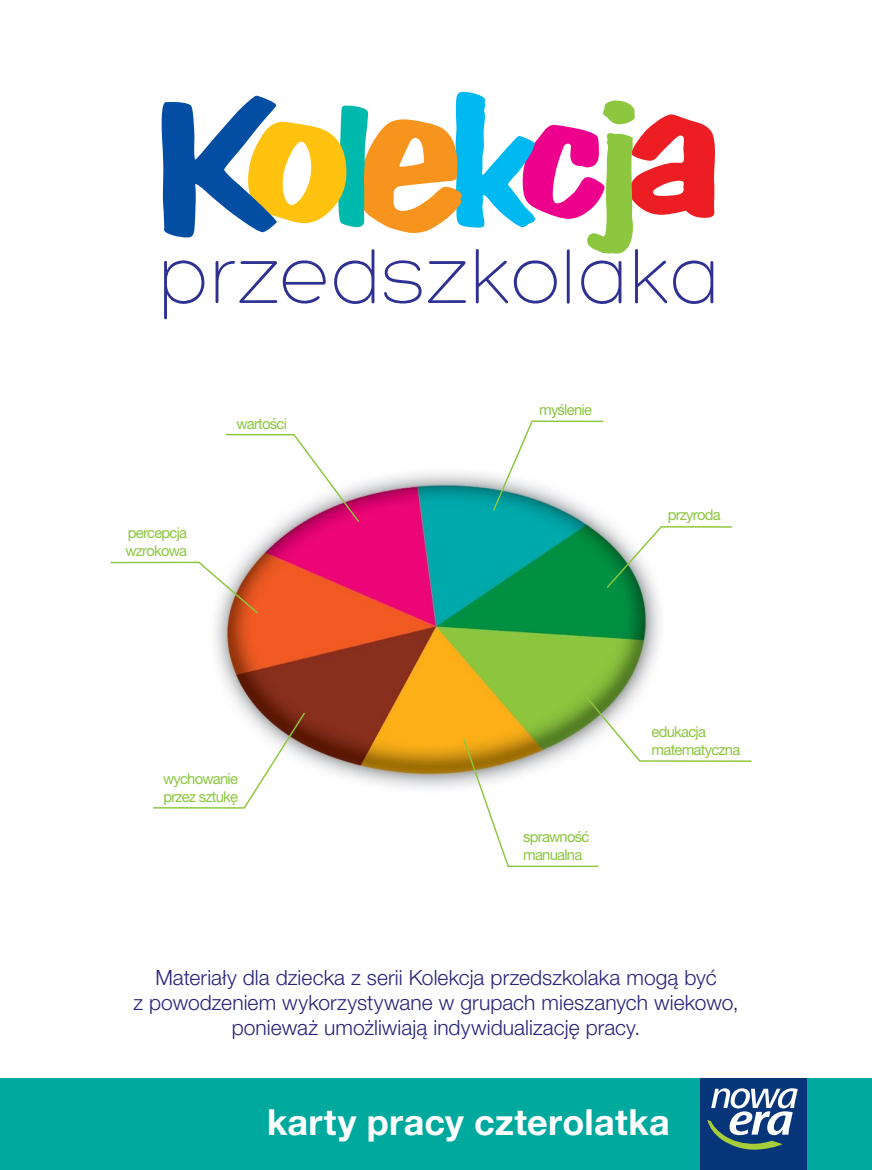
<style>
.page{position:relative;width:872px;height:1170px;background:#fff}
.page>*{position:absolute;margin:0;border:0;box-sizing:border-box;transform-origin:0 0}
.t1{font:700 36px "Helvetica Neue LT Pro";letter-spacing:.01em;color:#fff}
.t2{font:300 21px/25.2px "Helvetica Neue LT Pro";letter-spacing:.005em;color:#26247b;text-align:center}
.t3{font:15px/17.5px "Helvetica Neue LT Pro";letter-spacing:-.05em;color:#8cc63f}
</style>
<div class="page">
<img style="left:215px;top:472px;width:445px;height:317px">
<svg style="left:491px;top:420px;width:114px;height:92px"></svg>
<svg style="left:605px;top:525px;width:127px;height:64px"></svg>
<svg style="left:224px;top:433px;width:137px;height:90px"></svg>
<svg style="left:110px;top:561px;width:150px;height:54px"></svg>
<svg style="left:462px;top:695px;width:290px;height:172px"></svg>
<svg style="left:153px;top:711px;width:153px;height:98px"></svg>
<div style="left:0;top:1078px;width:872px;height:91px;background:#00a99d"></div>
<svg style="left:162px;top:92px;width:553px;height:227px"></svg>
<div style="left:700px;top:1078px;width:107px;height:91px;background:#06357a"></div>
<svg style="left:707px;top:1088px;width:90px;height:62px"></svg>
<p class="t3" style="left:125px;top:523px;width:63px">percepcja wzrokowa</p>
<p class="t3" style="left:236px;top:414px;width:52px">wartości</p>
<p class="t3" style="left:163px;top:769px;width:76px">wychowanie przez sztukę</p>
<p class="t3" style="left:539px;top:400px;width:54px">myślenie</p>
<p class="t3" style="left:667px;top:506px;width:54px">przyroda</p>
<p class="t3" style="left:523px;top:828px;width:68px">sprawność manualna</p>
<p class="t3" style="left:651px;top:723px;width:90px">edukacja matematyczna</p>
<p class="t2" style="left:133px;top:964px;width:606px">Materiały dla dziecka z serii Kolekcja przedszkolaka mogą być<br>z powodzeniem wykorzystywane w grupach mieszanych wiekowo, ponieważ umożliwiają indywidualizację pracy.</p>
<h1 class="t1" style="left:267px;top:1100px;width:404px">karty pracy czterolatka</h1>
</div>
